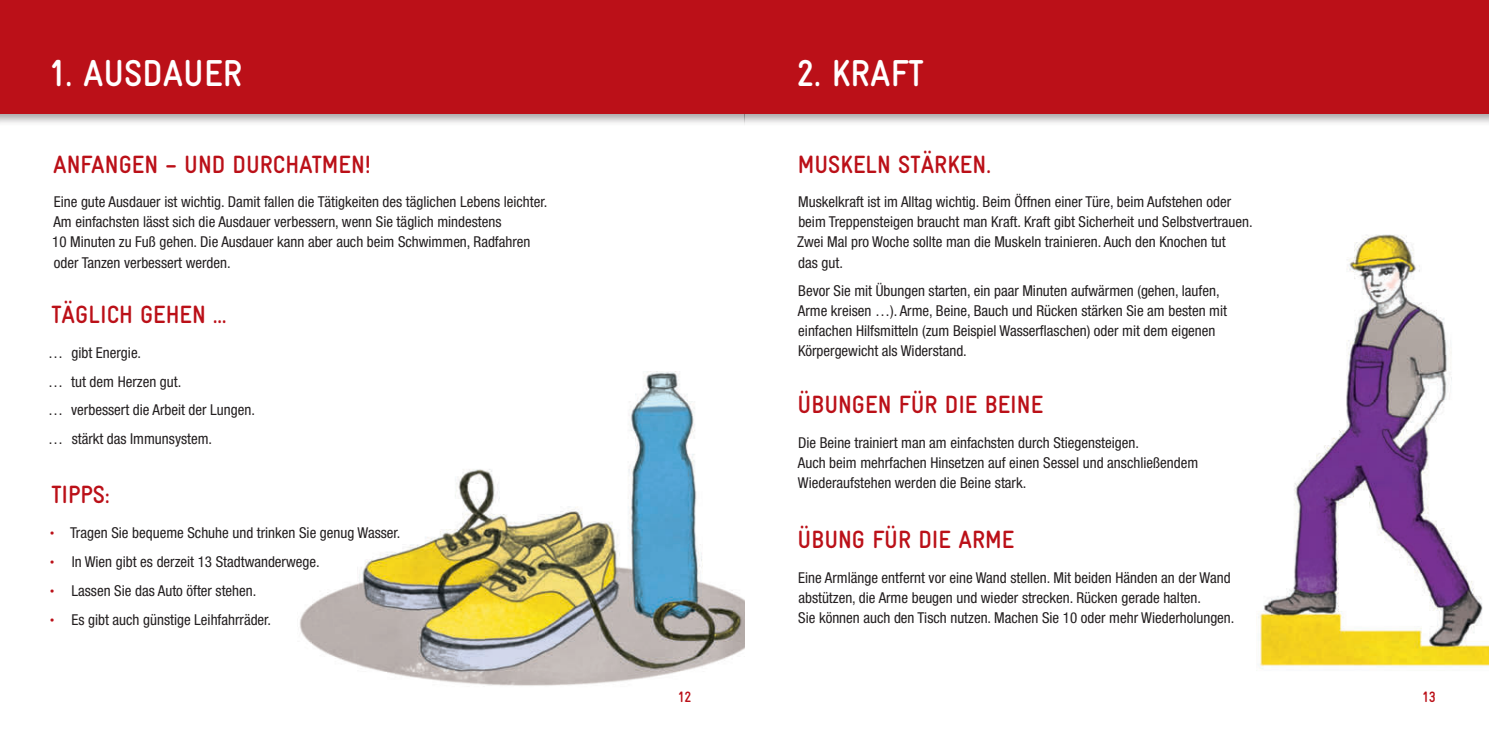
<style>
.page{position:relative;width:1489px;height:745px;background:#fff}
.page>*{position:absolute;margin:0;border:0;box-sizing:border-box;transform-origin:0 0}
.t1{font:700 37.5px "Gravur Condensed";color:#fff}
.t2{font:700 25px "Gravur Condensed";color:#bb1018}
.t3{font:condensed 15px/20px "Helvetica Neue LT Std";color:#231f20}
.t4{font:700 15px "Gravur Condensed";color:#bb1018}
.s1{font-family:"Gravur Condensed";font-weight:700;font-stretch:normal;color:#bb1018}
</style>
<div class="page">
<div style="left:0;top:0;width:744px;height:127px;background:#231f20;opacity:.4"></div>
<div style="left:0;top:0;width:744px;height:113px;background:#bb1018"></div>
<img style="left:300px;top:371px;width:445px;height:315px">
<div style="left:744px;top:0;width:744px;height:127px;background:#231f20;opacity:.4"></div>
<div style="left:744px;top:0;width:744px;height:113px;background:#bb1018"></div>
<img style="left:1256px;top:234px;width:232px;height:435px">
<h1 class="t1" style="left:49px;top:52px;width:195px">1. AUSDAUER</h1>
<h2 class="t2" style="left:53px;top:150px;width:319px">ANFANGEN – UND DURCHATMEN!</h2>
<p class="t3" style="left:52px;top:192px;width:496px">Eine gute Ausdauer ist wichtig. Damit fallen die Tätigkeiten des täglichen Lebens leichter.<br>Am einfachsten lässt sich die Ausdauer verbessern, wenn Sie täglich mindestens<br>10 Minuten zu Fuß gehen. Die Ausdauer kann aber auch beim Schwimmen, Radfahren oder Tanzen verbessert werden.</p>
<h2 class="t2" style="left:51px;top:300px;width:177px">TÄGLICH GEHEN …</h2>
<p class="t3" style="left:48px;top:337px;width:208px;line-height:28.9px">… gibt Energie.<br>… tut dem Herzen gut.<br>… verbessert die Arbeit der Lungen. … stärkt das Immunsystem.</p>
<h2 class="t2" style="left:51px;top:480px;width:60px">TIPPS:</h2>
<p class="t3" style="left:50px;top:522px;width:352px"><span class="s1">•</span> Tragen Sie bequeme Schuhe und trinken Sie genug Wasser.</p>
<p class="t3" style="left:50px;top:551px;width:271px"><span class="s1">•</span> In Wien gibt es derzeit 13 Stadtwanderwege.</p>
<p class="t3" style="left:50px;top:580px;width:208px"><span class="s1">•</span> Lassen Sie das Auto öfter stehen.</p>
<p class="t3" style="left:50px;top:608px;width:223px"><span class="s1">•</span> Es gibt auch günstige Leihfahrräder.</p>
<p class="t4" style="left:677px;top:688px;width:15px">12</p>
<h1 class="t1" style="left:796px;top:52px;width:129px">2. KRAFT</h1>
<h2 class="t2" style="left:797px;top:150px;width:194px">MUSKELN STÄRKEN.</h2>
<p class="t3" style="left:797px;top:192px;width:457px">Muskelkraft ist im Alltag wichtig. Beim Öffnen einer Türe, beim Aufstehen oder beim Treppensteigen braucht man Kraft. Kraft gibt Sicherheit und Selbstvertrauen.<br>Zwei Mal pro Woche sollte man die Muskeln trainieren. Auch den Knochen tut<br>das gut.</p>
<p class="t3" style="left:797px;top:281px;width:430px">Bevor Sie mit Übungen starten, ein paar Minuten aufwärmen (gehen, laufen, Arme kreisen …). Arme, Beine, Bauch und Rücken stärken Sie am besten mit einfachen Hilfsmitteln (zum Beispiel Wasserflaschen) oder mit dem eigenen Körpergewicht als Widerstand.</p>
<h2 class="t2" style="left:797px;top:390px;width:247px">ÜBUNGEN FÜR DIE BEINE</h2>
<p class="t3" style="left:797px;top:432px;width:402px">Die Beine trainiert man am einfachsten durch Stiegensteigen.<br>Auch beim mehrfachen Hinsetzen auf einen Sessel und anschließendem<br>Wiederaufstehen werden die Beine stark.</p>
<h2 class="t2" style="left:797px;top:525px;width:218px">ÜBUNG FÜR DIE ARME</h2>
<p class="t3" style="left:798px;top:567px;width:438px">Eine Armlänge entfernt vor eine Wand stellen. Mit beiden Händen an der Wand abstützen, die Arme beugen und wieder strecken. Rücken gerade halten.<br>Sie können auch den Tisch nutzen. Machen Sie 10 oder mehr Wiederholungen.</p>
<p class="t4" style="left:1422px;top:688px;width:15px">13</p>
</div>
